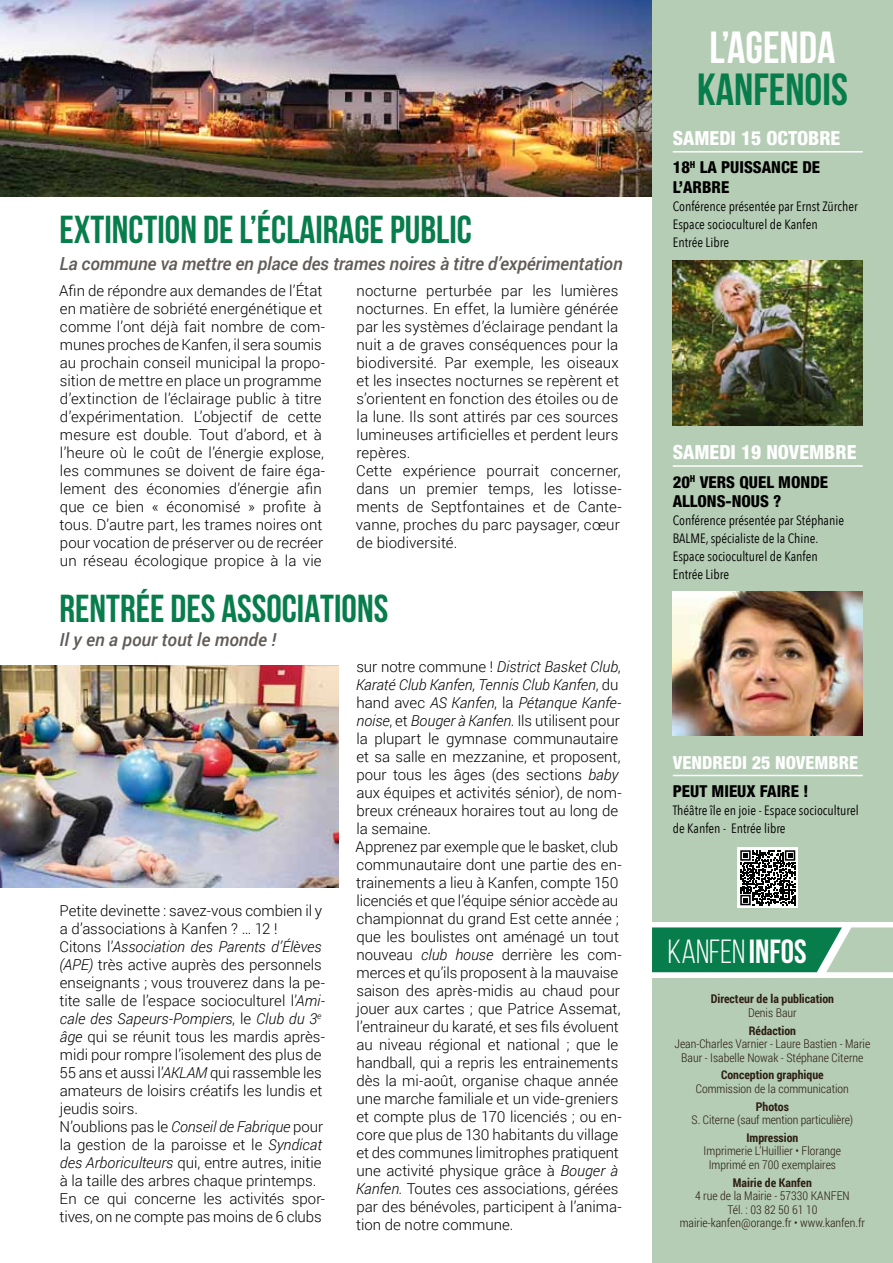
<style>
.page{position:relative;width:893px;height:1263px;background:#fff}
.page>*{position:absolute;margin:0;border:0;box-sizing:border-box;transform-origin:0 0}
.t1{font:700 45px "Bebas Neue";color:#077d4b}
.t2{font:700 45px "Bebas Neue";color:#fff}
.t3{font:700 39px "Bebas Neue";color:#077d4b}
.t4{font:33.45px "Bebas Neue";color:#fff}
.t5{font:800 condensed 19.5px "Helvetica Neue LT Std";color:#fff}
.t6{font:italic 500 18px "Roboto";letter-spacing:-.01em;color:#615c58}
.t7{font:800 condensed 18px "Helvetica Neue LT Std";color:#fff}
.t8{font:800 condensed 16.5px/19.8px "Helvetica Neue LT Std";color:#000}
.t9{font:300 15px/18px "Roboto";color:#000}
.t10{font:13.5px/18px "Avenir Next Condensed";color:#000}
.t11{font:300 12px/13.5px "Roboto Condensed";color:#2d1f13;text-align:center}
.t12{font:700 12px "Roboto Condensed";color:#2d1f13}
.s1{font-style:italic}
.s2{font-weight:700}
</style>
<div class="page">
<svg style="left:652px;top:927px;width:241px;height:45px;background:#39956b"></svg>
<div style="left:652px;top:978px;width:241px;height:285px;background:#b5cdb5"></div>
<img style="left:0;top:0;width:652px;height:196px">
<img style="left:0;top:665px;width:338px;height:222px">
<div style="left:652px;top:0;width:241px;height:921px;background:#b5cdb5"></div>
<hr style="left:673px;top:151px;width:190px;height:2px;background:#fff">
<hr style="left:673px;top:465px;width:190px;height:2px;background:#fff">
<hr style="left:673px;top:775px;width:190px;height:1px;background:#fff">
<img style="left:673px;top:260px;width:190px;height:165px">
<img style="left:673px;top:591px;width:190px;height:144px">
<svg style="left:737px;top:847px;width:61px;height:61px"></svg>
<svg style="left:740px;top:850px;width:55px;height:55px;background:#606060"></svg>
<h2 class="t3" style="left:60px;top:208px;width:414px">EXTINCTION DE L’ÉCLAIRAGE PUBLIC</h2>
<p class="t6" style="left:60px;top:251px;width:565px">La commune va mettre en place des trames noires à titre d’expérimentation</p>
<p class="t9" style="left:59px;top:281px;width:268px">Afin de répondre aux demandes de l’État en matière de sobriété energénétique et comme l’ont déjà fait nombre de com&shy;munes proches de Kanfen, il sera soumis au prochain conseil municipal la propo&shy;sition de mettre en place un programme d’extinction de l’éclairage public à titre d’expérimentation. L’objectif de cette mesure est double. Tout d’abord, et à l’heure où le coût de l’énergie explose, les communes se doivent de faire éga&shy;lement des économies d’énergie afin que ce bien « économisé » profite à tous. D’autre part, les trames noires ont pour vocation de préserver ou de recréer un réseau écologique propice à la vie</p>
<p class="t9" style="left:356px;top:281px;width:267px">nocturne perturbée par les lumières nocturnes. En effet, la lumière générée par les systèmes d’éclairage pendant la nuit a de graves conséquences pour la biodiversité. Par exemple, les oiseaux et les insectes nocturnes se repèrent et s’orientent en fonction des étoiles ou de la lune. Ils sont attirés par ces sources lumineuses artificielles et perdent leurs repères.<br>Cette expérience pourrait concerner, dans un premier temps, les lotisse&shy;ments de Septfontaines et de Cante&shy;vanne, proches du parc paysager, cœur de biodiversité.</p>
<h2 class="t3" style="left:60px;top:587px;width:330px">RENTRÉE DES ASSOCIATIONS</h2>
<p class="t6" style="left:60px;top:627px;width:218px">Il y en a pour tout le monde !</p>
<p class="t9" style="left:59px;top:901px;width:267px">Petite devinette : savez-vous combien il y a d’associations à Kanfen ? … 12 !<br>Citons l’<span class="s1">Association des Parents d’Élèves (APE)</span> très active auprès des personnels enseignants ; vous trouverez dans la pe&shy;tite salle de l’espace socioculturel l’<span class="s1">Ami&shy;cale des Sapeurs-Pompiers</span>, le <span class="s1">Club du 3</span><sup>e </sup><span class="s1">âge</span> qui se réunit tous les mardis après&shy;midi pour rompre l’isolement des plus de 55 ans et aussi l’<span class="s1">AKLAM</span> qui rassemble les amateurs de loisirs créatifs les lundis et jeudis soirs.<br>N’oublions pas le <span class="s1">Conseil de Fabrique</span> pour la gestion de la paroisse et le <span class="s1">Syndicat des Arboriculteurs</span> qui, entre autres, initie à la taille des arbres chaque printemps.<br>En ce qui concerne les activités spor&shy;tives, on ne compte pas moins de 6 clubs</p>
<p class="t9" style="left:356px;top:657px;width:268px">sur notre commune ! <span class="s1">District Basket Club</span>, <span class="s1">Karaté Club Kanfen</span>, <span class="s1">Tennis Club Kanfen</span>, du hand avec <span class="s1">AS Kanfen</span>, la <span class="s1">Pétanque Kanfe&shy;noise</span>, et <span class="s1">Bouger à Kanfen</span>. Ils utilisent pour la plupart le gymnase communautaire et sa salle en mezzanine, et proposent, pour tous les âges (des sections <span class="s1">baby </span>aux équipes et activités sénior), de nom&shy;breux créneaux horaires tout au long de la semaine.<br>Apprenez par exemple que le basket, club communautaire dont une partie des en&shy;trainements a lieu à Kanfen, compte 150 licenciés et que l’équipe sénior accède au championnat du grand Est cette année ; que les boulistes ont aménagé un tout nouveau <span class="s1">club house</span> derrière les com&shy;merces et qu’ils proposent à la mauvaise saison des après-midis au chaud pour jouer aux cartes ; que Patrice Assemat, l’entraineur du karaté, et ses fils évoluent au niveau régional et national ; que le handball, qui a repris les entrainements dès la mi-août, organise chaque année une marche familiale et un vide-greniers et compte plus de 170 licenciés ; ou en&shy;core que plus de 130 habitants du village et des communes limitrophes pratiquent une activité physique grâce à <span class="s1">Bouger à Kanfen.</span> Toutes ces associations, gérées par des bénévoles, participent à l’anima&shy;tion de notre commune.</p>
<h1 class="t2" style="left:710px;top:23px;width:37px">L’AGENDA</h1>
<h1 class="t1" style="left:697px;top:65px;width:18px">KANFENOIS</h1>
<h3 class="t5" style="left:673px;top:126px;width:169px">SAMEDI 15 OCTOBRE</h3>
<p class="t8" style="left:673px;top:157px;width:149px">18<sup>H</sup> LA PUISSANCE DE<br>L’ARBRE</p>
<p class="t10" style="left:673px;top:197px;width:187px">Conférence présentée par Ernst Zürcher<br>Espace socioculturel de Kanfen<br>Entrée Libre</p>
<h3 class="t5" style="left:673px;top:440px;width:185px">SAMEDI 19 NOVEMBRE</h3>
<p class="t8" style="left:673px;top:472px;width:157px">20<sup>H</sup> VERS QUEL MONDE<br>ALLONS-NOUS ?</p>
<p class="t10" style="left:673px;top:511px;width:173px">Conférence présentée par Stéphanie<br>BALME, spécialiste de la Chine.<br>Espace socioculturel de Kanfen<br>Entrée Libre</p>
<p class="t7" style="left:673px;top:751px;width:187px">VENDREDI 25 NOVEMBRE</p>
<p class="t8" style="left:673px;top:781px;width:138px">PEUT MIEUX FAIRE !</p>
<p class="t10" style="left:673px;top:801px;width:188px">Théâtre île en joie - Espace socioculturel de Kanfen - Entrée libre</p>
<h3 class="t4" style="left:668px;top:933px;width:140px">KANFEN<span class="s2">INFOS</span></h3>
<p class="t12" style="left:711px;top:991px;width:125px">Directeur de la publication</p>
<p class="t11" style="left:748px;top:1005px;width:50px">Denis Baur</p>
<p class="t12" style="left:749px;top:1022px;width:49px">Rédaction</p>
<p class="t11" style="left:674px;top:1037px;width:197px">Jean-Charles Varnier - Laure Bastien - Marie<br>Baur - Isabelle Nowak - Stéphane Citerne</p>
<p class="t12" style="left:721px;top:1067px;width:104px">Conception graphique</p>
<p class="t11" style="left:696px;top:1081px;width:155px">Commission de la communication</p>
<p class="t12" style="left:756px;top:1098px;width:35px">Photos</p>
<p class="t11" style="left:692px;top:1113px;width:163px">S. Citerne (sauf mention particulière)</p>
<p class="t12" style="left:746px;top:1129px;width:53px">Impression</p>
<p class="t11" style="left:704px;top:1144px;width:139px">Imprimerie L’Huillier • Florange<br>Imprimé en 700 exemplaires</p>
<p class="t12" style="left:733px;top:1174px;width:80px">Mairie de Kanfen</p>
<p class="t11" style="left:680px;top:1189px;width:187px">4 rue de la Mairie - 57330 KANFEN<br>Tél. : 03 82 50 61 10 mairie-kanfen@orange.fr • www.kanfen.fr</p>
</div>
